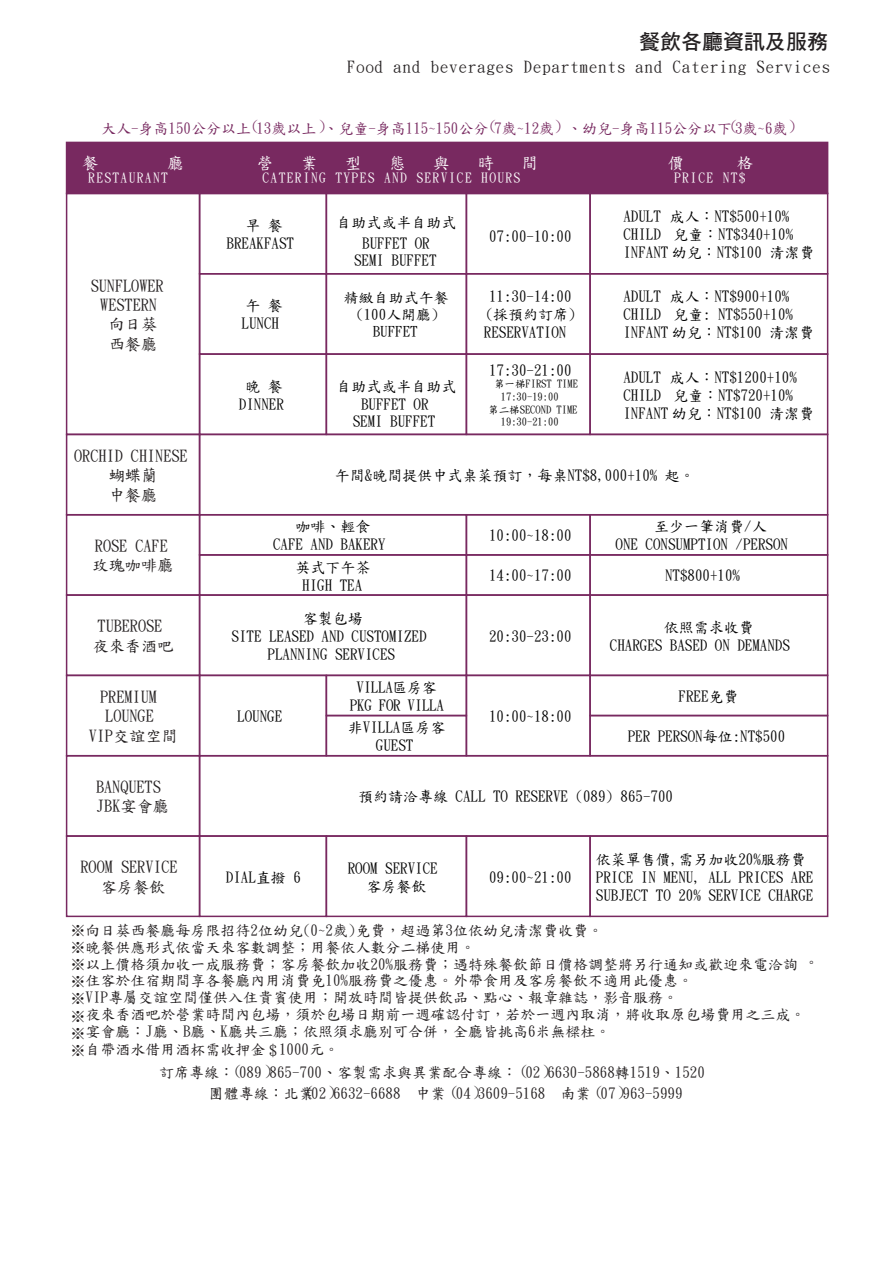
<style>
.page{position:relative;width:893px;height:1263px;background:#fff}
.page>*{position:absolute;margin:0;border:0;box-sizing:border-box;transform-origin:0 0}
.t1{font:21px "DF Hei Std W7";color:#231f20}
.t2{font:16.5px "DF Li Hei Std W5";color:#fff}
.t3{font:16.2px/19.5px "DF Li Hei Std W5";letter-spacing:.075em;color:#231f20}
.t4{font:16.2px/19.5px "DF Li Hei Std W3";color:#231f20;text-align:center}
.t5{font:16.2px "DF Li Hei Std W5";color:#231f20}
.t6{font:15px/18px "DF Li Hei Std W3";color:#030303;text-align:center}
.t7{font:15px/17.2px "DF Li Hei Std W3";color:#231f20}
.t8{font:15px "DF Li Hei Std W3";color:#782960}
.t9{font:15px/18px "DF Li Hei Std W3";letter-spacing:-.02em;color:#030303;text-align:center}
.t10{font:14.4px/17.2px "DF Li Hei Std W3";color:#030303;text-align:center;scale:1.04 1}
.t11{font:13.5px "DF Li Hei Std W5";letter-spacing:.1em;color:#fff}
.t12{font:10.5px "DF Li Hei Std W3";color:#030303}
</style>
<div class="page">
<div style="left:66px;top:434px;width:134px;height:81px;border:2px solid #782960"></div>
<div style="left:326px;top:835px;width:141px;height:82px;border:2px solid #782960"></div>
<svg style="left:200px;top:754px;width:629px;height:83px"></svg>
<div style="left:589px;top:715px;width:239px;height:41px;border:2px solid #782960"></div>
<div style="left:589px;top:675px;width:239px;height:41px;border:2px solid #782960"></div>
<svg style="left:465px;top:834px;width:364px;height:84px"></svg>
<svg style="left:65px;top:834px;width:263px;height:84px"></svg>
<div style="left:589px;top:514px;width:239px;height:42px;border:2px solid #782960"></div>
<div style="left:589px;top:554px;width:239px;height:42px;border:2px solid #782960"></div>
<div style="left:199px;top:353px;width:128px;height:82px;border:2px solid #782960"></div>
<div style="left:199px;top:273px;width:128px;height:82px;border:2px solid #782960"></div>
<svg style="left:325px;top:194px;width:267px;height:242px"></svg>
<div style="left:589px;top:273px;width:239px;height:82px;border:2px solid #782960"></div>
<div style="left:589px;top:353px;width:239px;height:82px;border:2px solid #782960"></div>
<div style="left:66px;top:755px;width:134px;height:82px;border:2px solid #782960"></div>
<svg style="left:65px;top:513px;width:527px;height:244px"></svg>
<svg style="left:65px;top:192px;width:136px;height:244px"></svg>
<div style="left:66px;top:514px;width:134px;height:82px;border:2px solid #782960"></div>
<div style="left:66px;top:142px;width:762px;height:52px;background:#782960"></div>
<h1 class="t1" style="left:639px;top:30px;width:190px">餐飲各廳資訊及服務</h1>
<p class="t3" style="left:347px;top:57px;width:484px">Food and beverages Departments and Catering Services</p>
<p class="t8" style="left:101px;top:121px;width:696px">大人-身高150公分以上(13歲以上)、兒童-身高115~150公分(7歲~12歲) 、幼兒-身高115公分以下(3歲~6歲)</p>
<p class="t2" style="left:82px;top:155px;width:18px">餐</p>
<p class="t2" style="left:167px;top:155px;width:18px">廳</p>
<p class="t11" style="left:88px;top:171px;width:81px">RESTAURANT</p>
<p class="t4" style="left:91px;top:276px;width:74px">SUNFLOWER<br>WESTERN</p>
<p class="t3" style="left:109px;top:315px;width:50px">向日葵西餐廳</p>
<p class="t4" style="left:74px;top:446px;width:115px">ORCHID CHINESE</p>
<p class="t3" style="left:109px;top:466px;width:50px">蝴蝶蘭中餐廳</p>
<p class="t4" style="left:95px;top:536px;width:74px">ROSE CAFE</p>
<p class="t3" style="left:93px;top:556px;width:82px">玫瑰咖啡廳</p>
<p class="t4" style="left:98px;top:617px;width:66px">TUBEROSE</p>
<p class="t3" style="left:93px;top:636px;width:92px">夜來香酒吧</p>
<p class="t4" style="left:100px;top:687px;width:58px">PREMIUM<br>LOUNGE</p>
<p class="t5" style="left:89px;top:728px;width:91px">VIP交誼空間</p>
<p class="t4" style="left:96px;top:777px;width:66px">BANQUETS</p>
<p class="t3" style="left:96px;top:797px;width:74px">JBK宴會廳</p>
<p class="t4" style="left:81px;top:858px;width:99px">ROOM SERVICE</p>
<p class="t3" style="left:101px;top:877px;width:66px">客房餐飲</p>
<p class="t2" style="left:257px;top:155px;width:18px">營</p>
<p class="t2" style="left:301px;top:155px;width:18px">業</p>
<p class="t2" style="left:345px;top:155px;width:18px">型</p>
<p class="t2" style="left:389px;top:155px;width:18px">態</p>
<p class="t2" style="left:433px;top:155px;width:18px">與</p>
<p class="t2" style="left:477px;top:155px;width:62px">時 間</p>
<p class="t11" style="left:263px;top:171px;width:259px">CATERING TYPES AND SERVICE HOURS</p>
<p class="t6" style="left:336px;top:211px;width:121px;line-height:21px">自助式或半自助式<br>BUFFET OR</p>
<p class="t6" style="left:354px;top:251px;width:84px">SEMI BUFFET</p>
<p class="t6" style="left:227px;top:216px;width:69px">早 餐<br>BREAKFAST</p>
<p class="t6" style="left:489px;top:228px;width:84px">07:00-10:00</p>
<p class="t2" style="left:668px;top:155px;width:18px">價</p>
<p class="t2" style="left:737px;top:155px;width:18px">格</p>
<p class="t11" style="left:674px;top:171px;width:73px">PRICE NT$</p>
<p class="t6" style="left:623px;top:207px;width:192px;text-align:left">ADULT 成人：NT$500+10%<br>CHILD 兒童：NT$340+10%<br>INFANT 幼兒：NT$100 清潔費</p>
<p class="t6" style="left:242px;top:297px;width:43px;text-align:left">午 餐<br>LUNCH</p>
<p class="t6" style="left:239px;top:377px;width:46px">晚餐<br>DINNER</p>
<p class="t10" style="left:344px;top:289px;width:102px">精緻自助式午餐(100人開廳)<br>BUFFET</p>
<p class="t6" style="left:623px;top:288px;width:192px;text-align:left">ADULT 成人：NT$900+10%<br>CHILD 兒童: NT$550+10%<br>INFANT 幼兒：NT$100 清潔費</p>
<p class="t6" style="left:489px;top:361px;width:84px">17:30-21:00</p>
<p class="t12" style="left:494px;top:379px;width:85px">第一梯FIRST TIME</p>
<p class="t12" style="left:501px;top:391px;width:59px">17:30-19:00</p>
<p class="t12" style="left:488px;top:404px;width:91px">第二梯SECOND TIME</p>
<p class="t12" style="left:501px;top:417px;width:59px">19:30-21:00</p>
<p class="t6" style="left:484px;top:288px;width:93px;text-align:left;text-indent:5px">11:30-14:00 (採預約訂席)<br>RESERVATION</p>
<p class="t6" style="left:623px;top:368px;width:192px;text-align:left">ADULT 成人：NT$1200+10%<br>CHILD 兒童：NT$720+10%<br>INFANT 幼兒：NT$100 清潔費</p>
<p class="t6" style="left:336px;top:377px;width:121px">自助式或半自助式<br>BUFFET OR</p>
<p class="t6" style="left:353px;top:412px;width:84px">SEMI BUFFET</p>
<p class="t6" style="left:335px;top:466px;width:361px">午間&amp;晚間提供中式桌菜預訂，每桌NT$8,000+10% 起。</p>
<p class="t6" style="left:273px;top:518px;width:114px">咖啡、輕食<br>CAFE AND BAKERY</p>
<p class="t6" style="left:295px;top:558px;width:76px">英式下午茶<br>HIGH TEA</p>
<p class="t6" style="left:232px;top:609px;width:196px">客製包場<br>SITE LEASED AND CUSTOMIZED<br>PLANNING SERVICES</p>
<p class="t6" style="left:237px;top:707px;width:46px">LOUNGE</p>
<p class="t9" style="left:350px;top:678px;width:95px">VILLA區房客<br>PKG FOR VILLA</p>
<p class="t6" style="left:348px;top:718px;width:99px">非VILLA區房客<br>GUEST</p>
<p class="t6" style="left:489px;top:527px;width:84px">10:00~18:00</p>
<p class="t6" style="left:489px;top:567px;width:84px">14:00~17:00</p>
<p class="t6" style="left:489px;top:627px;width:84px">20:30-23:00</p>
<p class="t6" style="left:489px;top:707px;width:84px">10:00~18:00</p>
<p class="t6" style="left:615px;top:518px;width:174px;text-align:left;text-indent:39px">至少一筆消費/人<br>ONE CONSUMPTION /PERSON</p>
<p class="t6" style="left:665px;top:567px;width:76px">NT$800+10%</p>
<p class="t6" style="left:610px;top:618px;width:181px;text-align:left;text-indent:54px">依照需求收費<br>CHARGES BASED ON DEMANDS</p>
<p class="t6" style="left:679px;top:687px;width:61px">FREE免費</p>
<p class="t6" style="left:628px;top:727px;width:159px">PER PERSON每位:NT$500</p>
<p class="t6" style="left:226px;top:868px;width:76px">DIAL直撥 6</p>
<p class="t6" style="left:358px;top:788px;width:316px">預約請洽專線 CALL TO RESERVE (089) 865-700</p>
<p class="t6" style="left:348px;top:859px;width:91px">ROOM SERVICE客房餐飲</p>
<p class="t6" style="left:489px;top:868px;width:84px">09:00~21:00</p>
<p class="t6" style="left:596px;top:850px;width:219px;text-align:left">依菜單售價,需另加收20%服務費<br>PRICE IN MENU, ALL PRICES ARE<br>SUBJECT TO 20% SERVICE CHARGE</p>
<p class="t7" style="left:71px;top:922px;width:534px">※向日葵西餐廳每房限招待2位幼兒(0~2歲)免費，超過第3位依幼兒清潔費收費。</p>
<p class="t7" style="left:70px;top:938px;width:750px">※晚餐供應形式依當天來客數調整；用餐依人數分二梯使用。<br>※以上價格須加收一成服務費；客房餐飲加收20%服務費；遇特殊餐飲節日價格調整將另行通知或歡迎來電洽詢。</p>
<p class="t7" style="left:70px;top:971px;width:736px">※住客於住宿期間享各餐廳內用消費免10%服務費之優惠。外帶食用及客房餐飲不適用此優惠。<br>※VIP專屬交誼空間僅供入住貴賓使用；開放時間皆提供飲品、點心、報章雜誌，影音服務。<br>※夜來香酒吧於營業時間內包場，須於包場日期前一週確認付訂，若於一週內取消，將收取原包場費用之三成。※宴會廳：J廳、B廳、K廳共三廳；依照須求廳別可合併，全廳皆挑高6米無樑柱。<br>※自帶酒水借用酒杯需收押金＄1000元。</p>
<p class="t7" style="left:209px;top:1062px;width:498px;line-height:21px;text-indent:-50px">訂席專線：(089 )865-700、客製需求與異業配合專線： (02 )6630-5868轉1519、1520團體專線：北業 (02 )6632-6688 中業 (04 )3609-5168 南業 (07 )963-5999</p>
</div>
